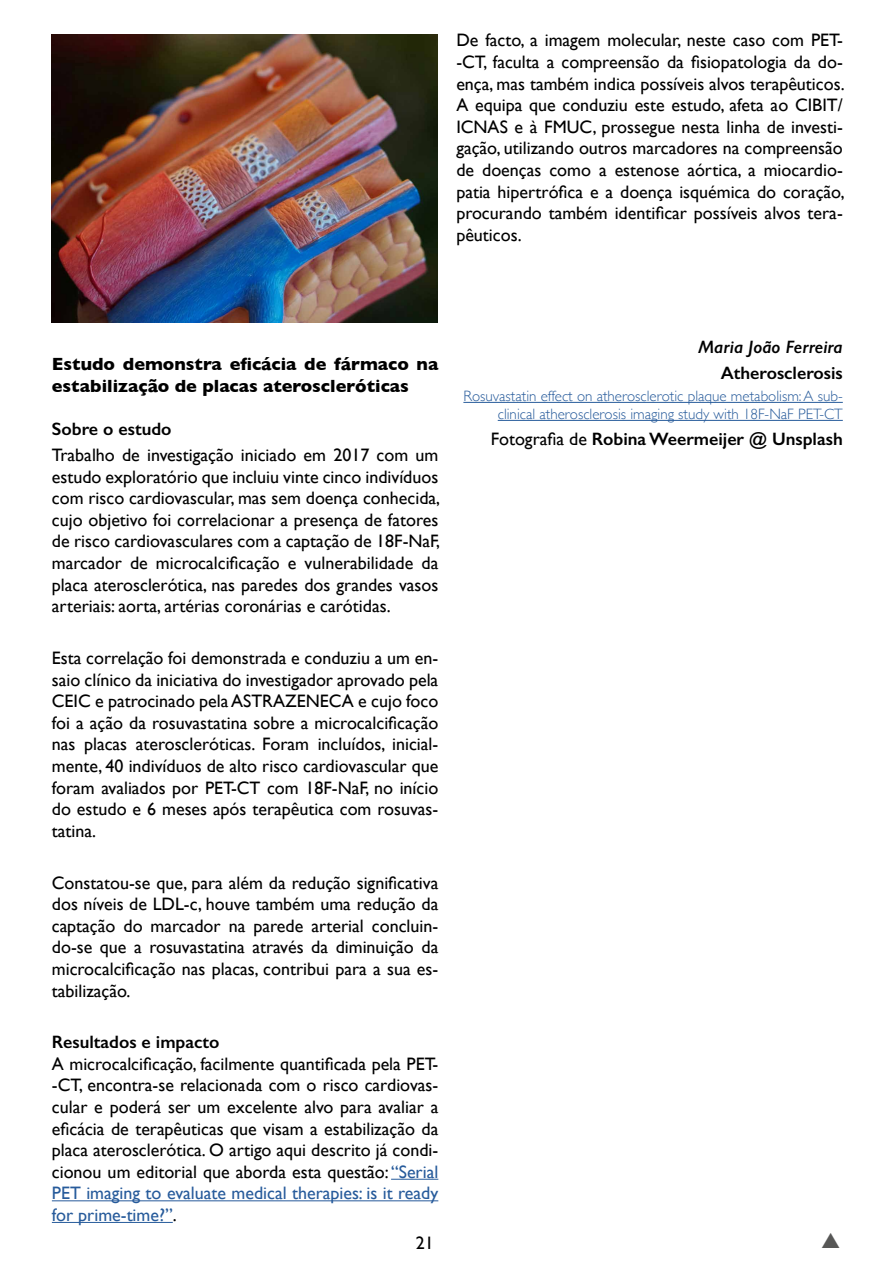
<style>
.page{position:relative;width:893px;height:1263px;background:#fff}
.page>*{position:absolute;margin:0;border:0;box-sizing:border-box;transform-origin:0 0}
.t1{font:18px/21.6px "Gill Sans";color:#000;text-align:justify}
.t2{font:600 18px "Gill Sans";color:#000}
.t3{font:700 18px/21.6px "Gill Sans";color:#000}
.t4{font:italic 600 18px "Gill Sans";color:#000}
.t5{font:18px "Gill Sans";color:#000}
.t6{font:300 15px/18px "Gill Sans";color:#275b9b;text-align:right}
.s1{color:#275b9b}
.s2{font-weight:400}
</style>
<div class="page">
<hr style="left:391px;top:1179px;width:47px;height:1px;background:#275b9b">
<hr style="left:52px;top:1200px;width:386px;height:1px;background:#275b9b">
<hr style="left:52px;top:1222px;width:121px;height:1px;background:#275b9b">
<hr style="left:463px;top:402px;width:380px;height:1px;background:#275b9b">
<hr style="left:498px;top:420px;width:345px;height:1px;background:#275b9b">
<img style="left:51px;top:34px;width:386px;height:289px">
<p class="t1" style="left:456px;top:29px;width:390px">De facto, a imagem molecular, neste caso com PET--CT, faculta a compreensão da fisiopatologia da do&shy;ença, mas também indica possíveis alvos terapêuticos.<br>A equipa que conduziu este estudo, afeta ao CIBIT/ ICNAS e à FMUC, prossegue nesta linha de investi&shy;gação, utilizando outros marcadores na compreensão de doenças como a estenose aórtica, a miocardio&shy;patia hipertrófica e a doença isquémica do coração, procurando também identificar possíveis alvos tera&shy;pêuticos.</p>
<p class="t3" style="left:52px;top:353px;width:388px">Estudo demonstra eficácia de fármaco na estabilização de placas ateroscleróticas</p>
<p class="t2" style="left:52px;top:418px;width:121px">Sobre o estudo</p>
<p class="t1" style="left:52px;top:444px;width:390px">Trabalho de investigação iniciado em 2017 com um estudo exploratório que incluiu vinte cinco indivíduos com risco cardiovascular, mas sem doença conhecida, cujo objetivo foi correlacionar a presença de fatores de risco cardiovasculares com a captação de 18F-NaF, marcador de microcalcificação e vulnerabilidade da placa aterosclerótica, nas paredes dos grandes vasos arteriais: aorta, artérias coronárias e carótidas.</p>
<p class="t1" style="left:52px;top:647px;width:388px">Esta correlação foi demonstrada e conduziu a um en&shy;saio clínico da iniciativa do investigador aprovado pela CEIC e patrocinado pela ASTRAZENECA e cujo foco foi a ação da rosuvastatina sobre a microcalcificação nas placas ateroscleróticas. Foram incluídos, inicial&shy;mente, 40 indivíduos de alto risco cardiovascular que foram avaliados por PET-CT com 18F-NaF, no início do estudo e 6 meses após terapêutica com rosuvas&shy;tatina.</p>
<p class="t1" style="left:52px;top:871px;width:388px">Constatou-se que, para além da redução significativa dos níveis de LDL-c, houve também uma redução da captação do marcador na parede arterial concluin&shy;do-se que a rosuvastatina através da diminuição da microcalcificação nas placas, contribui para a sua es&shy;tabilização.</p>
<p class="t2" style="left:52px;top:1031px;width:169px">Resultados e impacto</p>
<p class="t1" style="left:52px;top:1053px;width:388px">A microcalcificação, facilmente quantificada pela PET--CT, encontra-se relacionada com o risco cardiovas&shy;cular e poderá ser um excelente alvo para avaliar a eficácia de terapêuticas que visam a estabilização da placa aterosclerótica. O artigo aqui descrito já condi&shy;cionou um editorial que aborda esta questão: <span class="s1">“Serial PET imaging to evaluate medical therapies: is it ready for prime-time?”</span>.</p>
<p class="t5" style="left:416px;top:1232px;width:19px">21</p>
<p class="t4" style="left:698px;top:336px;width:146px">Maria João Ferreira</p>
<p class="t2" style="left:721px;top:362px;width:124px">Atherosclerosis</p>
<p class="t6" style="left:463px;top:387px;width:381px">Rosuvastatin effect on atherosclerotic plaque metabolism: A sub&shy;clinical atherosclerosis imaging study with 18F-NaF PET-CT</p>
<p class="t2" style="left:491px;top:428px;width:353px"><span class="s2">Fotografia de</span> Robina Weermeijer @ Unsplash</p>
</div>
